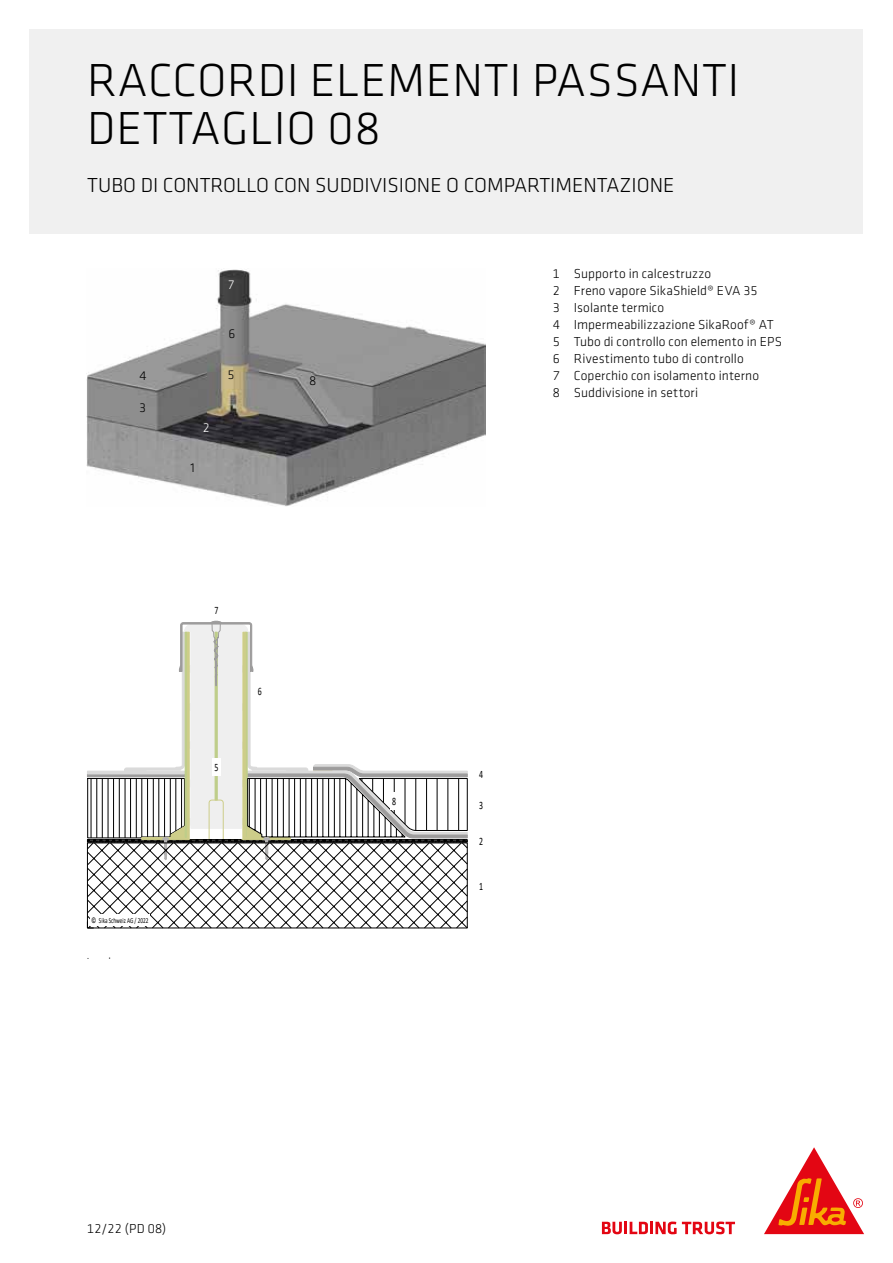
<style>
.page{position:relative;width:893px;height:1263px;background:#fff}
.page>*{position:absolute;margin:0;border:0;box-sizing:border-box;transform-origin:0 0}
.t1{font:300 48px/48px "Klavika";letter-spacing:.015em;color:#000}
.t2{font:300 21px "Klavika";color:#000}
.t3{font:300 13.5px/17px "Klavika";letter-spacing:.005em;color:#000}
.t4{font:300 13.2px "Klavika";color:#000}
.t5{font:300 13.2px "Klavika";color:#fff}
.t6{font:11.25px "Calibri";color:#000;scale:.7 1}
.t7{font:7.5px "Calibri";letter-spacing:-.005em;color:#000;scale:.7 1}
.s1{font-family:"Arial";font-weight:700;font-size:7.65px}
</style>
<div class="page">
<svg style="left:602px;top:1221px;width:133px;height:13px"></svg>
<svg style="left:764px;top:1147px;width:100px;height:87px"></svg>
<div style="left:30px;top:30px;width:833px;height:204px;background:#ededed"></div>
<img style="left:86px;top:269px;width:400px;height:237px">
<svg style="left:87px;top:621px;width:381px;height:308px"></svg>
<div style="left:87px;top:843px;width:380px;height:85px;border:1px solid #000"></div>
<div style="left:90px;top:914px;width:7px;height:12px;background:#fff"></div>
<div style="left:98px;top:914px;width:52px;height:12px;background:#fff"></div>
<div style="left:212px;top:758px;width:9px;height:17px;background:#fff"></div>
<div style="left:256px;top:683px;width:8px;height:17px;background:#fff"></div>
<div style="left:390px;top:793px;width:9px;height:17px;background:#fff"></div>
<h1 class="t1" style="left:87px;top:55px;width:654px">RACCORDI ELEMENTI PASSANTI<br>DETTAGLIO 08</h1>
<h2 class="t2" style="left:87px;top:172px;width:588px">TUBO DI CONTROLLO CON SUDDIVISIONE O COMPARTIMENTAZIONE</h2>
<p class="t4" style="left:140px;top:367px;width:9px">4</p>
<p class="t4" style="left:140px;top:399px;width:8px">3</p>
<p class="t5" style="left:203px;top:419px;width:8px">2</p>
<p class="t4" style="left:190px;top:460px;width:6px">1</p>
<p class="t5" style="left:229px;top:277px;width:7px">7</p>
<p class="t4" style="left:229px;top:326px;width:8px">6</p>
<p class="t4" style="left:228px;top:367px;width:8px">5</p>
<p class="t4" style="left:309px;top:372px;width:9px">8</p>
<p class="t6" style="left:214px;top:602px;width:7px">7</p>
<p class="t6" style="left:214px;top:759px;width:7px">5</p>
<p class="t6" style="left:258px;top:684px;width:7px">6</p>
<p class="t7" style="left:92px;top:915px;width:83px"><span class="s1">©</span> Sika Schweiz AG / 2022</p>
<p class="t6" style="left:392px;top:794px;width:7px">8</p>
<p class="t3" style="left:553px;top:265px;width:231px">1 Supporto in calcestruzzo<br>2 Freno vapore SikaShield® EVA 35<br>3 Isolante termico<br>4 Impermeabilizzazione SikaRoof® AT<br>5 Tubo di controllo con elemento in EPS<br>6 Rivestimento tubo di controllo<br>7 Coperchio con isolamento interno<br>8 Suddivisione in settori</p>
<p class="t6" style="left:479px;top:766px;width:7px">4</p>
<p class="t6" style="left:479px;top:797px;width:7px">3</p>
<p class="t6" style="left:479px;top:833px;width:7px">2</p>
<p class="t6" style="left:479px;top:878px;width:7px">1</p>
<p class="t3" style="left:87px;top:1220px;width:81px">12/22 (PD 08)</p>
</div>
